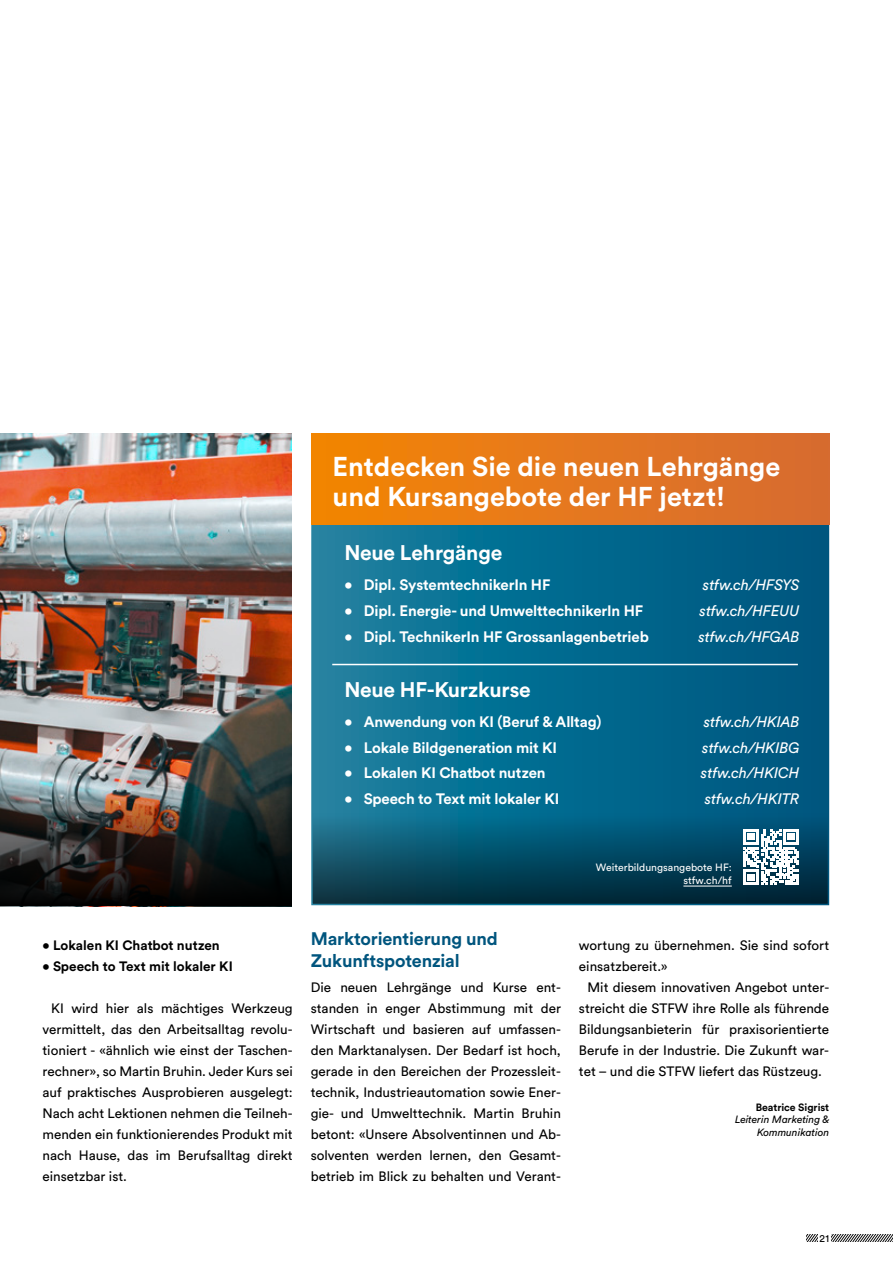
<style>
.page{position:relative;width:893px;height:1263px;background:#fff}
.page>*{position:absolute;margin:0;border:0;box-sizing:border-box;transform-origin:0 0}
.t1{font:700 27px/30px "Circular Std";color:#fff}
.t2{font:700 21px "Circular Std";letter-spacing:-.01em;color:#fff}
.t3{font:700 18px/21.6px "Circular Std";letter-spacing:-.01em;color:#00557e}
.t4{font:700 15px "Circular Std";letter-spacing:-.01em;color:#fff}
.t5{font:italic 15px "Circular Std";letter-spacing:-.01em;color:#fff}
.t6{font:13.5px/21px "Circular Std";color:#000;text-align:justify}
.t7{font:700 13.5px "Circular Std";color:#000}
.t8{font:10.5px/12.6px "Circular Std";color:#fff;text-align:right}
.t9{font:italic 10.5px/12.6px "Circular Std";letter-spacing:-.005em;color:#000;text-align:right}
.t10{font:700 10.5px "Circular Std";letter-spacing:-.005em;color:#000}
.t11{font:10.5px "Circular Std";color:#000}
</style>
<div class="page">
<svg style="left:806px;top:1234px;width:11px;height:8px"></svg>
<svg style="left:832px;top:1234px;width:61px;height:8px"></svg>
<svg style="left:314px;top:528px;width:512px;height:285px;background:#076a8f"></svg>
<svg style="left:314px;top:813px;width:512px;height:89px;background:#054a64"></svg>
<div style="left:311px;top:433px;width:518px;height:92px;background:linear-gradient(to right,#f48603,#d66b34)"></div>
<img style="left:0;top:434px;width:292px;height:357px">
<svg style="left:0;top:791px;width:292px;height:115px;background:#292825"></svg>
<hr style="left:332px;top:664px;width:466px;height:1px;background:#fff">
<svg style="left:743px;top:829px;width:56px;height:56px"></svg>
<hr style="left:683px;top:886px;width:49px;height:1px;background:#fff">
<h1 class="t1" style="left:333px;top:451px;width:449px">Entdecken Sie die neuen Lehrgänge und Kursangebote der HF jetzt!</h1>
<h2 class="t2" style="left:344px;top:539px;width:159px">Neue Lehrgänge</h2>
<p class="t4" style="left:344px;top:575px;width:208px">• Dipl. SystemtechnikerIn HF</p>
<p class="t5" style="left:703px;top:576px;width:98px">stfw.ch/HFSYS</p>
<p class="t4" style="left:344px;top:601px;width:300px">• Dipl. Energie- und UmwelttechnikerIn HF</p>
<p class="t5" style="left:699px;top:602px;width:101px">stfw.ch/HFEUU</p>
<p class="t4" style="left:344px;top:627px;width:306px">• Dipl. TechnikerIn HF Grossanlagenbetrieb</p>
<p class="t5" style="left:698px;top:627px;width:102px">stfw.ch/HFGAB</p>
<h2 class="t2" style="left:344px;top:676px;width:188px">Neue HF-Kurzkurse</h2>
<p class="t4" style="left:344px;top:712px;width:258px">• Anwendung von KI (Beruf &amp; Alltag)</p>
<p class="t5" style="left:704px;top:712px;width:97px">stfw.ch/HKIAB</p>
<p class="t4" style="left:344px;top:737px;width:214px">• Lokale Bildgeneration mit KI</p>
<p class="t5" style="left:702px;top:738px;width:99px">stfw.ch/HKIBG</p>
<p class="t4" style="left:344px;top:763px;width:203px">• Lokalen KI Chatbot nutzen</p>
<p class="t5" style="left:701px;top:764px;width:100px">stfw.ch/HKICH</p>
<p class="t4" style="left:344px;top:789px;width:216px">• Speech to Text mit lokaler KI</p>
<p class="t5" style="left:705px;top:790px;width:96px">stfw.ch/HKITR</p>
<p class="t8" style="left:596px;top:861px;width:137px">Weiterbildungsangebote HF: stfw.ch/hf</p>
<p class="t7" style="left:43px;top:937px;width:179px">• Lokalen KI Chatbot nutzen</p>
<p class="t7" style="left:43px;top:958px;width:192px">• Speech to Text mit lokaler KI</p>
<p class="t6" style="left:43px;top:998px;width:252px;text-indent:9px">KI wird hier als mächtiges Werkzeug vermittelt, das den Arbeitsalltag revolu&shy;tioniert - «ähnlich wie einst der Taschen&shy;rechner», so Martin Bruhin. Jeder Kurs sei auf praktisches Ausprobieren ausgelegt:<br>Nach acht Lektionen nehmen die Teilneh&shy;menden ein funktionierendes Produkt mit nach Hause, das im Berufsalltag direkt einsetzbar ist.</p>
<h3 class="t3" style="left:311px;top:928px;width:189px">Marktorientierung und<br>Zukunftspotenzial</h3>
<p class="t6" style="left:311px;top:977px;width:252px">Die neuen Lehrgänge und Kurse ent&shy;standen in enger Abstimmung mit der Wirtschaft und basieren auf umfassen&shy;den Marktanalysen. Der Bedarf ist hoch, gerade in den Bereichen der Prozessleit&shy;technik, Industrieautomation sowie Ener&shy;gie- und Umwelttechnik. Martin Bruhin betont: «Unsere Absolventinnen und Ab&shy;solventen werden lernen, den Gesamt&shy;betrieb im Blick zu behalten und Verant-</p>
<p class="t6" style="left:579px;top:935px;width:252px">wortung zu übernehmen. Sie sind sofort einsatzbereit.»</p>
<p class="t6" style="left:579px;top:977px;width:252px;text-indent:9px">Mit diesem innovativen Angebot unter&shy;streicht die STFW ihre Rolle als führende Bildungsanbieterin für praxisorientierte Berufe in der Industrie. Die Zukunft war&shy;tet – und die STFW liefert das Rüstzeug.</p>
<p class="t10" style="left:756px;top:1100px;width:75px">Beatrice Sigrist</p>
<p class="t9" style="left:735px;top:1113px;width:96px">Leiterin Marketing &amp;<br>Kommunikation</p>
<p class="t11" style="left:820px;top:1232px;width:11px">21</p>
</div>
